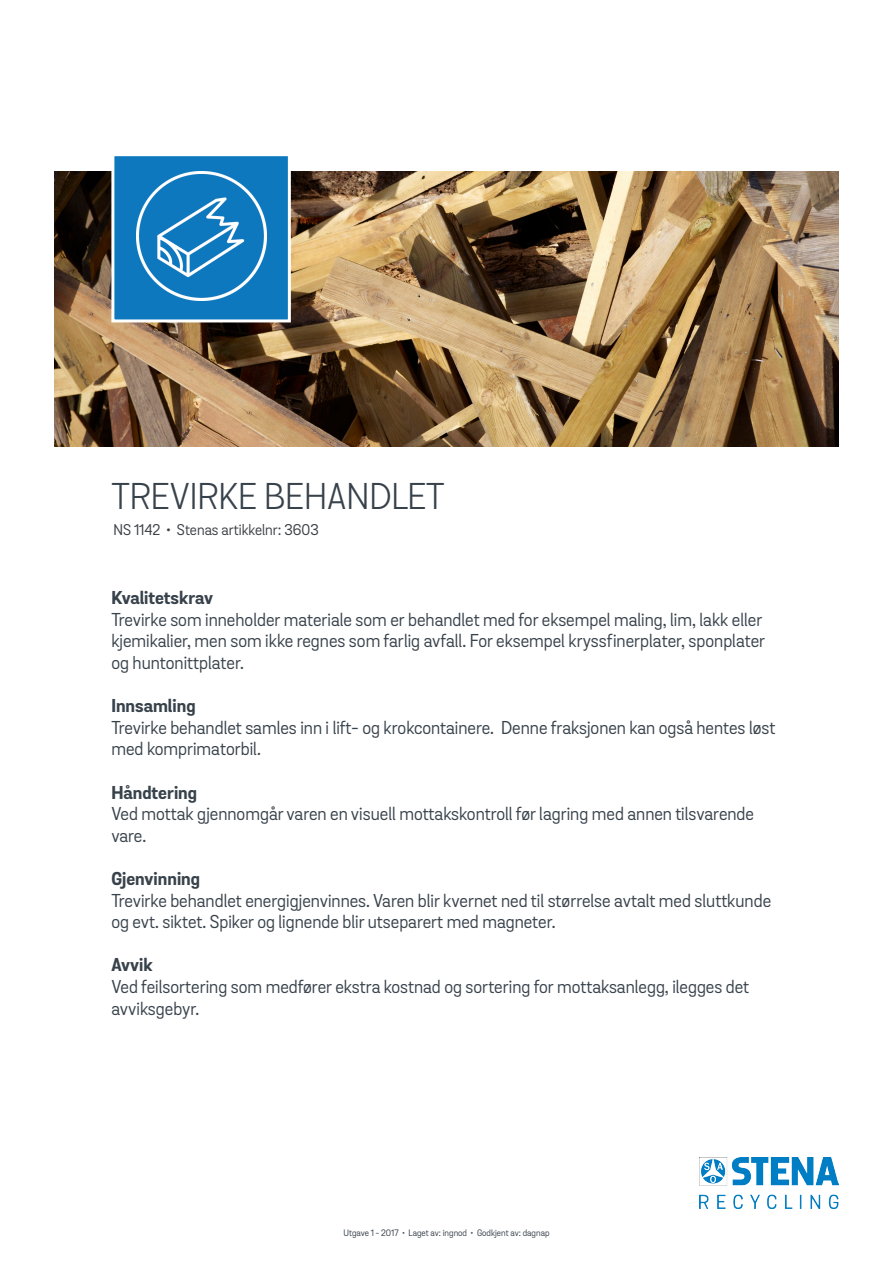
<style>
.page{position:relative;width:893px;height:1263px;background:#fff}
.page>*{position:absolute;margin:0;border:0;box-sizing:border-box;transform-origin:0 0}
.t1{font:36px "Stena Sans";color:#38424b}
.t2{font:18px/21.6px "Stena Sans";color:#38424b}
.t3{font:700 18px "Stena Sans";color:#38424b}
.t4{font:15px "Stena Sans";color:#3d4247}
.t5{font:9px "Stena Sans";color:#38424b}
</style>
<div class="page">
<img style="left:699px;top:1158px;width:140px;height:51px">
<img style="left:54px;top:171px;width:785px;height:275px">
<div style="left:111px;top:153px;width:180px;height:169px;background:#0d78be;border:3px solid #fff"></div>
<img style="left:137px;top:171px;width:130px;height:130px">
<p class="t1" style="left:111px;top:475px;width:335px">TREVIRKE BEHANDLET</p>
<p class="t4" style="left:114px;top:521px;width:207px">NS 1142 • Stenas artikkelnr: 3603</p>
<p class="t3" style="left:111px;top:587px;width:103px">Kvalitetskrav</p>
<p class="t2" style="left:111px;top:609px;width:655px">Trevirke som inneholder materiale som er behandlet med for eksempel maling, lim, lakk eller kjemikalier, men som ikke regnes som farlig avfall. For eksempel kryssfinerplater, sponplater og huntonittplater.</p>
<p class="t3" style="left:111px;top:695px;width:86px">Innsamling</p>
<p class="t2" style="left:111px;top:717px;width:666px">Trevirke behandlet samles inn i lift- og krokcontainere. Denne fraksjonen kan også hentes løst med komprimatorbil.</p>
<p class="t3" style="left:111px;top:781px;width:87px">Håndtering</p>
<p class="t2" style="left:111px;top:803px;width:644px">Ved mottak gjennomgår varen en visuell mottakskontroll før lagring med annen tilsvarende vare.</p>
<p class="t3" style="left:111px;top:867px;width:90px">Gjenvinning</p>
<p class="t2" style="left:111px;top:890px;width:661px">Trevirke behandlet energigjenvinnes. Varen blir kvernet ned til størrelse avtalt med sluttkunde og evt. siktet. Spiker og lignende blir utseparert med magneter.</p>
<p class="t3" style="left:111px;top:954px;width:43px">Avvik</p>
<p class="t2" style="left:111px;top:976px;width:639px">Ved feilsortering som medfører ekstra kostnad og sortering for mottaksanlegg, ilegges det</p>
<p class="t2" style="left:111px;top:998px;width:89px">avviksgebyr.</p>
<p class="t5" style="left:343px;top:1228px;width:208px">Utgave 1 - 2017 • Laget av: ingnod • Godkjent av: dagnap</p>
</div>
